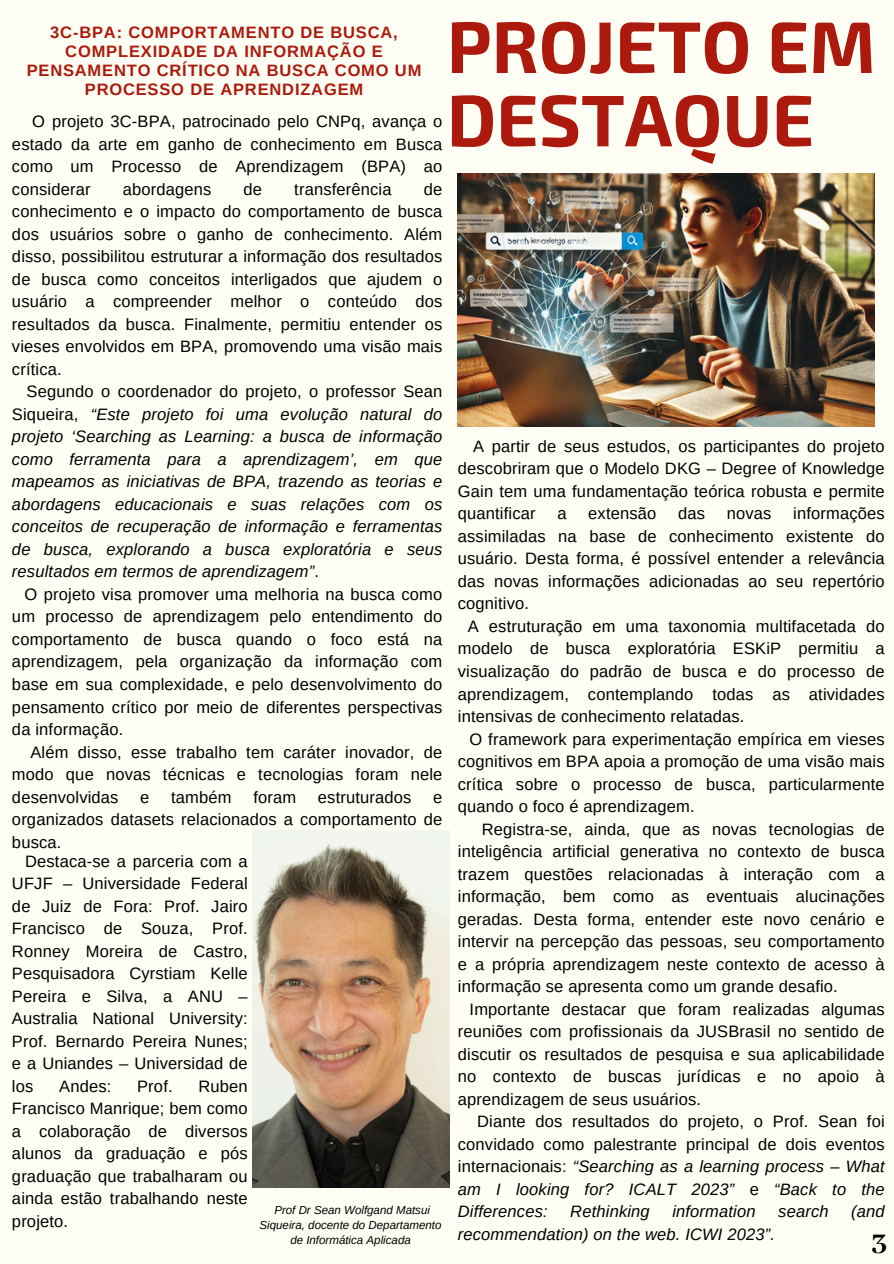
<style>
.page{position:relative;width:894px;height:1264px;background:#fff}
.page>*{position:absolute;margin:0;border:0;box-sizing:border-box;transform-origin:0 0}
.t1{font:700 72.9px "Exo 2";color:#ab1a0c}
.t2{font:800 30.75px "Abhaya Libre";color:#000}
.t3{font:16.5px/22.5px "Arimo";letter-spacing:.01em;color:#000;text-align:justify}
.t4{font:italic 16.5px "Arimo";letter-spacing:.01em;color:#000}
.t5{font:700 16.5px/19.2px "Arimo";letter-spacing:.05em;color:#ab1a0c;text-align:center}
.t6{font:italic 11.55px/15.3px "Arimo";color:#000;text-align:center}
.s1{font-style:normal}
</style>
<div class="page">
<div style="left:0;top:0;width:893px;height:1263px;background:#fffef4"></div>
<img style="left:252px;top:830px;width:197px;height:357px">
<img style="left:457px;top:174px;width:417px;height:253px">
<p class="t5" style="left:27px;top:22px;width:396px">3C-BPA: COMPORTAMENTO DE BUSCA,<br>COMPLEXIDADE DA INFORMAÇÃO E<br>PENSAMENTO CRÍTICO NA BUSCA COMO UM<br>PROCESSO DE APRENDIZAGEM</p>
<h2 class="t3" style="left:71px;top:110px;width:372px;text-indent:-39px">O projeto 3C-BPA, patrocinado pelo CNPq, avança o da</h2>
<h2 class="t3" style="left:12px;top:133px;width:52px">estado</h2>
<h2 class="t3" style="left:98px;top:133px;width:30px">arte</h2>
<h2 class="t3" style="left:136px;top:133px;width:25px">em</h2>
<h2 class="t3" style="left:168px;top:133px;width:48px">ganho</h2>
<h2 class="t3" style="left:223px;top:133px;width:20px">de</h2>
<h2 class="t3" style="left:250px;top:133px;width:106px">conhecimento</h2>
<h2 class="t3" style="left:364px;top:133px;width:25px">em</h2>
<h2 class="t3" style="left:396px;top:133px;width:48px">Busca</h2>
<h2 class="t3" style="left:12px;top:155px;width:432px">como um Processo de Aprendizagem (BPA) ao considerar</h2>
<h2 class="t3" style="left:123px;top:178px;width:90px">abordagens</h2>
<h2 class="t3" style="left:243px;top:178px;width:20px">de</h2>
<h2 class="t3" style="left:294px;top:178px;width:99px">transferência</h2>
<h2 class="t3" style="left:424px;top:178px;width:20px">de</h2>
<h2 class="t3" style="left:12px;top:200px;width:432px">conhecimento e o impacto do comportamento de busca</h2>
<h2 class="t3" style="left:12px;top:223px;width:432px">dos usuários sobre o ganho de conhecimento. Além</h2>
<h2 class="t3" style="left:12px;top:245px;width:432px">disso, possibilitou estruturar a informação dos resultados</h2>
<h2 class="t3" style="left:12px;top:268px;width:432px">de busca como conceitos interligados que ajudem o</h2>
<h2 class="t3" style="left:12px;top:290px;width:432px">usuário a compreender melhor o conteúdo dos</h2>
<h2 class="t3" style="left:12px;top:313px;width:432px">resultados da busca. Finalmente, permitiu entender os</h2>
<h2 class="t3" style="left:12px;top:335px;width:432px">vieses envolvidos em BPA, promovendo uma visão mais</h2>
<h2 class="t3" style="left:12px;top:358px;width:51px">crítica.</h2>
<h2 class="t3" style="left:27px;top:380px;width:417px">Segundo o coordenador do projeto, o professor Sean</h2>
<h2 class="t4" style="left:12px;top:405px;width:432px"><span class="s1">Siqueira,</span> “Este projeto foi uma evolução natural do</h2>
<h2 class="t4" style="left:12px;top:427px;width:432px">projeto ‘Searching as Learning: a busca de informação</h2>
<h2 class="t4" style="left:12px;top:450px;width:432px">como ferramenta para a aprendizagem’, em que</h2>
<h2 class="t4" style="left:12px;top:472px;width:432px">mapeamos as iniciativas de BPA, trazendo as teorias e</h2>
<h2 class="t4" style="left:12px;top:495px;width:432px">abordagens educacionais e suas relações com os</h2>
<h2 class="t4" style="left:12px;top:517px;width:432px">conceitos de recuperação de informação e ferramentas</h2>
<h2 class="t4" style="left:12px;top:540px;width:432px">de busca, explorando a busca exploratória e seus</h2>
<h2 class="t4" style="left:12px;top:562px;width:308px">resultados em termos de aprendizagem”<span class="s1">.</span></h2>
<h2 class="t3" style="left:25px;top:583px;width:419px">O projeto visa promover uma melhoria na busca como</h2>
<h2 class="t3" style="left:12px;top:605px;width:432px">um processo de aprendizagem pelo entendimento do</h2>
<h2 class="t3" style="left:12px;top:628px;width:432px">comportamento de busca quando o foco está na</h2>
<h2 class="t3" style="left:12px;top:650px;width:432px">aprendizagem, pela organização da informação com</h2>
<h2 class="t3" style="left:12px;top:673px;width:432px">base em sua complexidade, e pelo desenvolvimento do</h2>
<h2 class="t3" style="left:12px;top:695px;width:432px">pensamento crítico por meio de diferentes perspectivas</h2>
<h2 class="t3" style="left:12px;top:718px;width:113px">da informação.</h2>
<h2 class="t3" style="left:30px;top:740px;width:413px">Além disso, esse trabalho tem caráter inovador, de</h2>
<h2 class="t3" style="left:12px;top:763px;width:432px">modo que novas técnicas e tecnologias foram nele</h2>
<h2 class="t3" style="left:12px;top:785px;width:108px">desenvolvidas</h2>
<h2 class="t3" style="left:140px;top:785px;width:11px">e</h2>
<h2 class="t3" style="left:171px;top:785px;width:62px">também</h2>
<h2 class="t3" style="left:253px;top:785px;width:44px">foram</h2>
<h2 class="t3" style="left:318px;top:785px;width:95px">estruturados</h2>
<h2 class="t3" style="left:12px;top:785px;width:432px;text-indent:421px">e organizados datasets relacionados a comportamento de busca.</h2>
<h3 class="t3" style="left:12px;top:849px;width:237px;text-indent:13px">Destaca-se a parceria com a UFJF – Universidade Federal de Juiz de Fora: Prof. Jairo Francisco de Souza, Prof.<br>Ronney Moreira de Castro, Pesquisadora Cyrstiam Kelle Pereira e Silva, a ANU – Australia National University:<br>Prof. Bernardo Pereira Nunes; e a Uniandes – Universidad de los</h3>
<h3 class="t3" style="left:12px;top:1074px;width:237px;text-indent:186px">Ruben Francisco Manrique; bem como a colaboração de diversos alunos da graduação e pós graduação que trabalharam ou ainda estão trabalhando neste projeto.</h3>
<h3 class="t3" style="left:59px;top:1074px;width:54px">Andes:</h3>
<h3 class="t3" style="left:137px;top:1074px;width:37px">Prof.</h3>
<h3 class="t6" style="left:259px;top:1201px;width:183px">Prof Dr Sean Wolfgand Matsui<br>Siqueira, docente do Departamento de Informática Aplicada</h3>
<h1 class="t1" style="left:446px;top:-1px;width:430px">PROJETO EM</h1>
<h1 class="t1" style="left:446px;top:73px;width:369px">DESTAQUE</h1>
<h3 class="t3" style="left:457px;top:435px;width:428px;text-indent:15px">A partir de seus estudos, os participantes do projeto descobriram que o Modelo DKG – Degree of Knowledge Gain tem uma fundamentação teórica robusta e permite quantificar</h3>
<h3 class="t3" style="left:557px;top:502px;width:11px">a</h3>
<h3 class="t3" style="left:588px;top:502px;width:70px">extensão</h3>
<h3 class="t3" style="left:678px;top:502px;width:28px">das</h3>
<h3 class="t3" style="left:726px;top:502px;width:46px">novas</h3>
<h3 class="t3" style="left:793px;top:502px;width:93px">informações</h3>
<h3 class="t3" style="left:457px;top:525px;width:428px">assimiladas na base de conhecimento existente do</h3>
<h3 class="t3" style="left:457px;top:547px;width:428px">usuário. Desta forma, é possível entender a relevância</h3>
<h3 class="t3" style="left:457px;top:570px;width:428px">das novas informações adicionadas ao seu repertório</h3>
<h3 class="t3" style="left:457px;top:592px;width:73px">cognitivo.</h3>
<h3 class="t3" style="left:467px;top:615px;width:418px">A estruturação em uma taxonomia multifacetada do</h3>
<h3 class="t3" style="left:457px;top:637px;width:428px">modelo de busca exploratória ESKiP permitiu a</h3>
<h3 class="t3" style="left:457px;top:660px;width:428px">visualização do padrão de busca e do processo de</h3>
<h3 class="t3" style="left:457px;top:682px;width:428px">aprendizagem, contemplando todas as atividades</h3>
<h3 class="t3" style="left:457px;top:705px;width:288px">intensivas de conhecimento relatadas.</h3>
<h3 class="t3" style="left:469px;top:727px;width:416px">O framework para experimentação empírica em vieses</h3>
<h3 class="t3" style="left:457px;top:750px;width:428px">cognitivos em BPA apoia a promoção de uma visão mais</h3>
<h3 class="t3" style="left:457px;top:772px;width:428px">crítica sobre o processo de busca, particularmente</h3>
<h3 class="t3" style="left:457px;top:795px;width:238px">quando o foco é aprendizagem.</h3>
<h3 class="t3" style="left:481px;top:817px;width:404px">Registra-se, ainda, que as novas tecnologias de</h3>
<h3 class="t3" style="left:457px;top:840px;width:428px">inteligência artificial generativa no contexto de busca</h3>
<h3 class="t3" style="left:457px;top:862px;width:428px">trazem questões relacionadas à interação com a</h3>
<h3 class="t3" style="left:457px;top:885px;width:428px">informação, bem como as eventuais alucinações</h3>
<h3 class="t3" style="left:457px;top:907px;width:428px">geradas. Desta forma, entender este novo cenário e</h3>
<h3 class="t3" style="left:457px;top:930px;width:428px">intervir na percepção das pessoas, seu comportamento</h3>
<h3 class="t3" style="left:457px;top:952px;width:428px">e a própria aprendizagem neste contexto de acesso à</h3>
<h3 class="t3" style="left:457px;top:975px;width:381px">informação se apresenta como um grande desafio.</h3>
<h3 class="t3" style="left:469px;top:997px;width:416px">Importante destacar que foram realizadas algumas</h3>
<h3 class="t3" style="left:457px;top:1020px;width:428px">reuniões com profissionais da JUSBrasil no sentido de</h3>
<h3 class="t3" style="left:457px;top:1042px;width:428px">discutir os resultados de pesquisa e sua aplicabilidade</h3>
<h3 class="t3" style="left:457px;top:1065px;width:428px">no contexto de buscas jurídicas e no apoio à</h3>
<h3 class="t3" style="left:457px;top:1087px;width:245px">aprendizagem de seus usuários.</h3>
<h3 class="t3" style="left:477px;top:1110px;width:409px">Diante dos resultados do projeto, o Prof. Sean foi</h3>
<h3 class="t3" style="left:457px;top:1132px;width:428px">convidado como palestrante principal de dois eventos</h3>
<h3 class="t4" style="left:457px;top:1157px;width:428px"><span class="s1">internacionais:</span> “Searching as a learning process – What</h3>
<h3 class="t4" style="left:457px;top:1179px;width:428px">am I looking for? ICALT 2023” <span class="s1">e</span> “Back to the</h3>
<h3 class="t4" style="left:457px;top:1202px;width:91px">Differences:</h3>
<h3 class="t4" style="left:570px;top:1202px;width:81px">Rethinking</h3>
<h3 class="t4" style="left:672px;top:1202px;width:85px">information</h3>
<h3 class="t4" style="left:778px;top:1202px;width:52px">search</h3>
<h3 class="t4" style="left:851px;top:1202px;width:35px">(and</h3>
<h3 class="t4" style="left:457px;top:1224px;width:318px">recommendation) on the web. ICWI 2023”.</h3>
<p class="t2" style="left:870px;top:1224px;width:18px">3</p>
</div>
